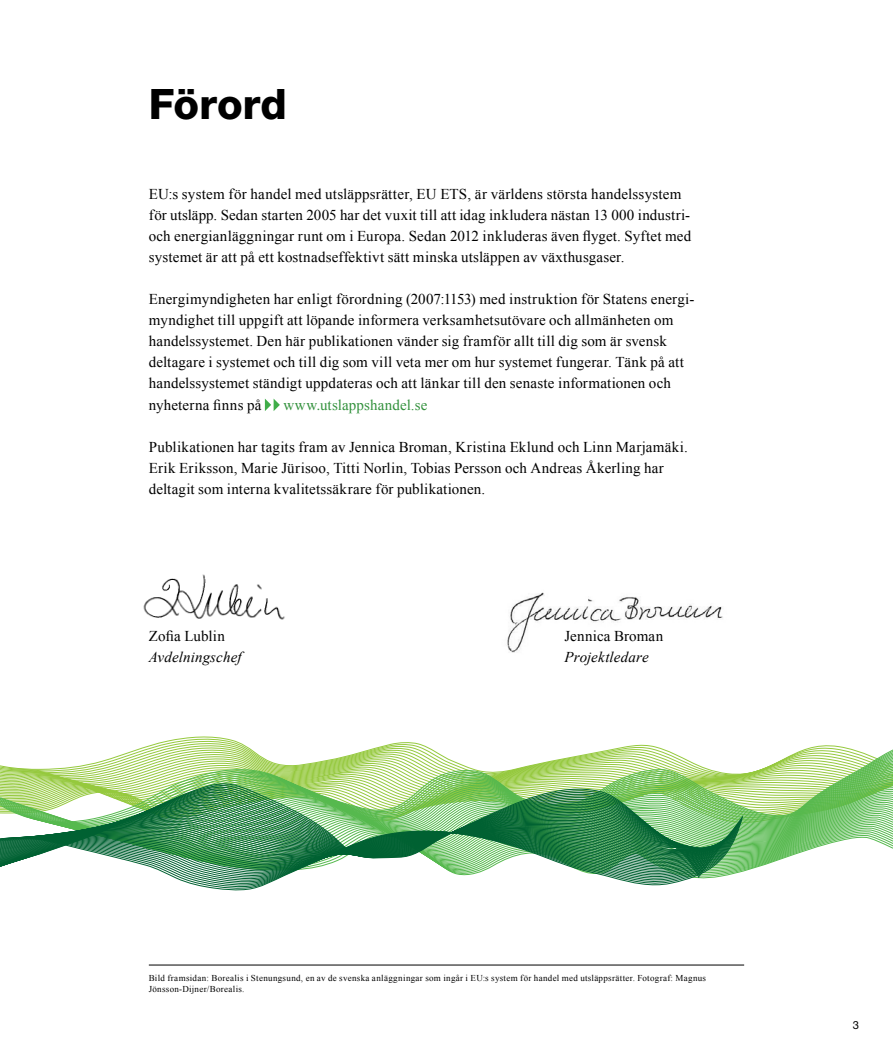
<style>
.page{position:relative;width:893px;height:1063px;background:#fff}
.page>*{position:absolute;margin:0;border:0;box-sizing:border-box;transform-origin:0 0}
.t1{font:800 42px "Helvetica Neue LT Std";letter-spacing:-.005em;color:#000}
.t2{font:15px/21px "Times New Roman";letter-spacing:.015em;color:#000}
.t3{font:italic 15px/21px "Times New Roman";letter-spacing:.01em;color:#000}
.t4{font:15px "Times New Roman";letter-spacing:.01em;color:#32913c}
.t5{font:11.25px "Helvetica Neue LT Std";color:#000}
.t6{font:9px/10.5px "Times New Roman";letter-spacing:.03em;color:#000}
.s1{font-family:"Times New Roman MT Std"}
.s2{font-style:normal}
.s3{font-style:italic}
</style>
<div class="page">
<img style="left:507px;top:592px;width:216px;height:61px">
<svg style="left:265px;top:399px;width:15px;height:12px"></svg>
<hr style="left:149px;top:965px;width:595px;height:1px;background:#000">
<img style="left:143px;top:574px;width:142px;height:46px">
<svg style="left:0;top:738px;width:893px;height:134px"></svg>
<svg style="left:0;top:782px;width:699px;height:2px"></svg>
<svg style="left:0;top:784px;width:700px;height:2px"></svg>
<svg style="left:0;top:786px;width:701px;height:2px"></svg>
<svg style="left:0;top:789px;width:703px;height:2px"></svg>
<svg style="left:0;top:791px;width:704px;height:2px"></svg>
<svg style="left:0;top:794px;width:705px;height:2px"></svg>
<svg style="left:0;top:796px;width:706px;height:2px"></svg>
<svg style="left:0;top:799px;width:708px;height:2px"></svg>
<svg style="left:0;top:801px;width:709px;height:2px"></svg>
<svg style="left:0;top:804px;width:711px;height:2px"></svg>
<svg style="left:0;top:806px;width:711px;height:2px"></svg>
<svg style="left:0;top:809px;width:713px;height:2px"></svg>
<svg style="left:0;top:811px;width:714px;height:2px"></svg>
<svg style="left:0;top:814px;width:716px;height:2px"></svg>
<svg style="left:0;top:816px;width:743px;height:75px"></svg>
<h1 class="t1" style="left:149px;top:79px;width:140px">Förord</h1>
<p class="t2" style="left:149px;top:183px;width:544px">EU:s system för handel med utsläppsrätter, EU ETS, är världens största handelssystem för utsläpp. Sedan starten 2005 har det vuxit till att idag inkludera nästan 13 000 industri&shy;och energi anläggningar runt om i Europa. Sedan 2012 inkluderas även flyget. Syftet med systemet är att på ett kostnadseffektivt sätt minska utsläppen av växthusgaser.</p>
<p class="t2" style="left:149px;top:288px;width:547px">Energimyndigheten har enligt förordning (2007:1153) med instruktion för Statens energi&shy;myndighet till uppgift att löpande informera verk samhetsutövare och allmänheten om handelssystemet. Den här publikationen vänder sig framför allt till dig som är svensk deltagare i systemet och till dig som vill veta mer om hur systemet fungerar. Tänk på att handelssystemet ständigt uppdateras och att länkar till den senaste informationen och nyheterna finns på</p>
<p class="t4" style="left:283px;top:395px;width:145px"><span class="s1">www.</span>utslappshandel.se</p>
<p class="t2" style="left:149px;top:436px;width:540px">Publikationen har tagits fram av Jennica Broman, Kristina Eklund och Linn Marjamäki.<br>Erik Eriksson, Marie Jürisoo, Titti Norlin, Tobias Persson och Andreas Åkerling har deltagit som interna kvalitetssäkrare för publikationen.</p>
<p class="t3" style="left:149px;top:625px;width:94px"><span class="s2">Zofia Lublin<br></span>Avdelningschef</p>
<p class="t2" style="left:564px;top:625px;width:100px">Jennica Broman<br><span class="s3">Projektledare</span></p>
<p class="t6" style="left:149px;top:973px;width:559px">Bild framsidan: Borealis i Stenungsund, en av de svenska anläggningar som ingår i EU:s system för handel med utsläppsrätter. Fotograf: Magnus<br>Jönsson-Dijner/Borealis.</p>
<p class="t5" style="left:853px;top:1018px;width:8px">3</p>
</div>
